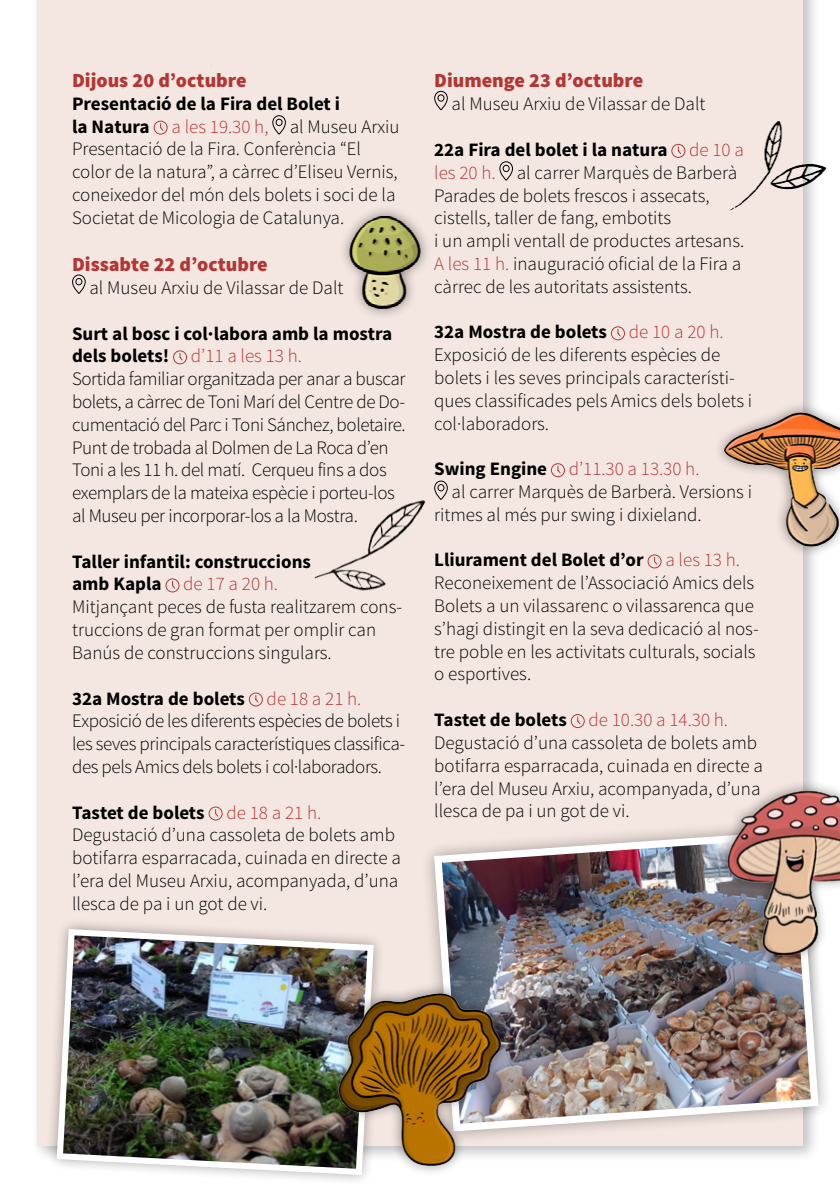
<style>
.page{position:relative;width:840px;height:1191px;background:#fff}
.page>*{position:absolute;margin:0;border:0;box-sizing:border-box;transform-origin:0 0}
.t1{font:900 20px "Source Sans Pro";color:#b43634}
.t2{font:300 19px/22.8px "Source Sans Pro";color:#000}
.t3{font:300 19px/22.8px "Source Sans Pro";letter-spacing:-.02em;color:#000}
.t4{font:300 19px "Source Sans Pro";color:#b43634}
.s1{font-weight:700}
.s2{color:#b43634}
.s3{font-weight:700;color:#000}
</style>
<div class="page">
<div style="left:30px;top:0;width:790px;height:1163px;background:#000;opacity:.25"></div>
<div style="left:37px;top:0;width:765px;height:1145px;background:#f4e7e2"></div>
<svg style="left:153px;top:120px;width:15px;height:15px"></svg>
<svg style="left:272px;top:115px;width:14px;height:20px"></svg>
<svg style="left:72px;top:274px;width:14px;height:20px"></svg>
<svg style="left:173px;top:350px;width:14px;height:15px"></svg>
<svg style="left:165px;top:578px;width:15px;height:15px"></svg>
<svg style="left:248px;top:692px;width:15px;height:15px"></svg>
<svg style="left:208px;top:806px;width:15px;height:15px"></svg>
<svg style="left:434px;top:90px;width:14px;height:21px"></svg>
<svg style="left:671px;top:143px;width:14px;height:15px"></svg>
<svg style="left:499px;top:161px;width:14px;height:20px"></svg>
<svg style="left:611px;top:326px;width:14px;height:15px"></svg>
<svg style="left:550px;top:463px;width:15px;height:15px"></svg>
<svg style="left:440px;top:480px;width:8px;height:20px"></svg>
<svg style="left:647px;top:554px;width:14px;height:15px"></svg>
<svg style="left:570px;top:714px;width:15px;height:14px"></svg>
<div style="left:712px;top:400px;width:127px;height:158px;background:#000;opacity:.45"></div>
<img style="left:721px;top:405px;width:118px;height:151px">
<div style="left:420px;top:816px;width:412px;height:329px;background:#000;opacity:.35"></div>
<img style="left:430px;top:826px;width:391px;height:309px">
<div style="left:45px;top:917px;width:340px;height:269px;background:#000;opacity:.35"></div>
<img style="left:54px;top:926px;width:322px;height:252px">
<img style="left:288px;top:945px;width:263px;height:241px">
<img style="left:660px;top:731px;width:179px;height:260px">
<img style="left:343px;top:209px;width:85px;height:107px">
<img style="left:729px;top:119px;width:98px;height:113px">
<img style="left:314px;top:480px;width:126px;height:111px">
<p class="t1" style="left:72px;top:67px;width:176px">Dijous 20 d’octubre</p>
<p class="t2" style="left:72px;top:92px;width:329px"><span class="s1">Presentació de la Fira del Bolet i<br>la Natura</span> <span class="s2">a les 19.30 h,</span> al Museu Arxiu Presentació de la Fira. Conferència “El color de la natura”, a càrrec d’Eliseu Vernis, coneixedor del món dels bolets i soci de la Societat de Micologia de Catalunya.</p>
<p class="t1" style="left:72px;top:251px;width:197px">Dissabte 22 d’octubre</p>
<p class="t2" style="left:89px;top:276px;width:255px">al Museu Arxiu de Vilassar de Dalt</p>
<p class="t3" style="left:72px;top:322px;width:335px"><span class="s1">Surt al bosc i col·labora amb la mostra dels bolets!</span> <span class="s2">d’11 a les 13 h.<br></span>Sortida familiar organitzada per anar a buscar bolets, a càrrec de Toni Marí del Centre de Do&shy;cumentació del Parc i Toni Sánchez, boletaire.<br>Punt de trobada al Dolmen de La Roca d’en Toni a les 11 h. del matí. Cerqueu fins a dos exemplars de la mateixa espècie i porteu-los al Museu per incorporar-los a la Mostra.</p>
<p class="t2" style="left:72px;top:550px;width:331px"><span class="s1">Taller infantil: construccions<br>amb Kapla</span> <span class="s2">de 17 a 20 h.<br></span>Mitjançant peces de fusta realitzarem cons&shy;truccions de gran format per omplir can Banús de construccions singulars.</p>
<p class="t3" style="left:72px;top:687px;width:334px"><span class="s1">32a Mostra de bolets</span> <span class="s2">de 18 a 21 h.<br></span>Exposició de les diferents espècies de bolets i les seves principals característiques classifica&shy;des pels Amics dels bolets i col·laboradors.</p>
<p class="t2" style="left:72px;top:801px;width:330px"><span class="s1">Tastet de bolets</span> <span class="s2">de 18 a 21 h.<br></span>Degustació d’una cassoleta de bolets amb botifarra esparracada, cuinada en directe a l’era del Museu Arxiu, acompanyada, d’una llesca de pa i un got de vi.</p>
<p class="t1" style="left:434px;top:67px;width:210px">Diumenge 23 d’octubre</p>
<p class="t2" style="left:451px;top:93px;width:255px">al Museu Arxiu de Vilassar de Dalt</p>
<p class="t2" style="left:434px;top:138px;width:311px"><span class="s1">22a Fira del bolet i la natura</span> <span class="s2">de 10 a les 20 h.</span> al carrer Marquès de Barberà Parades de bolets frescos i assecats, cistells, taller de fang, embotits<br>i un ampli ventall de productes artesans.<br><span class="s2">A les 11 h.</span> inauguració oficial de la Fira a càrrec de les autoritats assistents.</p>
<p class="t2" style="left:434px;top:321px;width:319px"><span class="s1">32a Mostra de bolets</span> <span class="s2">de 10 a 20 h.<br></span>Exposició de les diferents espècies de bolets i les seves principals característi&shy;ques classificades pels Amics dels bolets i col·laboradors.</p>
<p class="t4" style="left:434px;top:457px;width:267px"><span class="s3">Swing Engine</span> d’11.30 a 13.30 h.</p>
<p class="t2" style="left:451px;top:480px;width:302px">al carrer Marquès de Barberà. Versions i</p>
<p class="t2" style="left:434px;top:503px;width:269px">ritmes al més pur swing i dixieland.</p>
<p class="t2" style="left:434px;top:549px;width:326px"><span class="s1">Lliurament del Bolet d’or</span> <span class="s2">a les 13 h.<br></span>Reconeixement de l’Associació Amics dels Bolets a un vilassarenc o vilassarenca que s’hagi distingit en la seva dedicació al nos&shy;tre poble en les activitats culturals, socials o esportives.</p>
<p class="t2" style="left:434px;top:708px;width:330px"><span class="s1">Tastet de bolets</span> <span class="s2">de 10.30 a 14.30 h.<br></span>Degustació d’una cassoleta de bolets amb botifarra esparracada, cuinada en directe a l’era del Museu Arxiu, acompanyada, d’una llesca de pa i un got de vi.</p>
</div>
